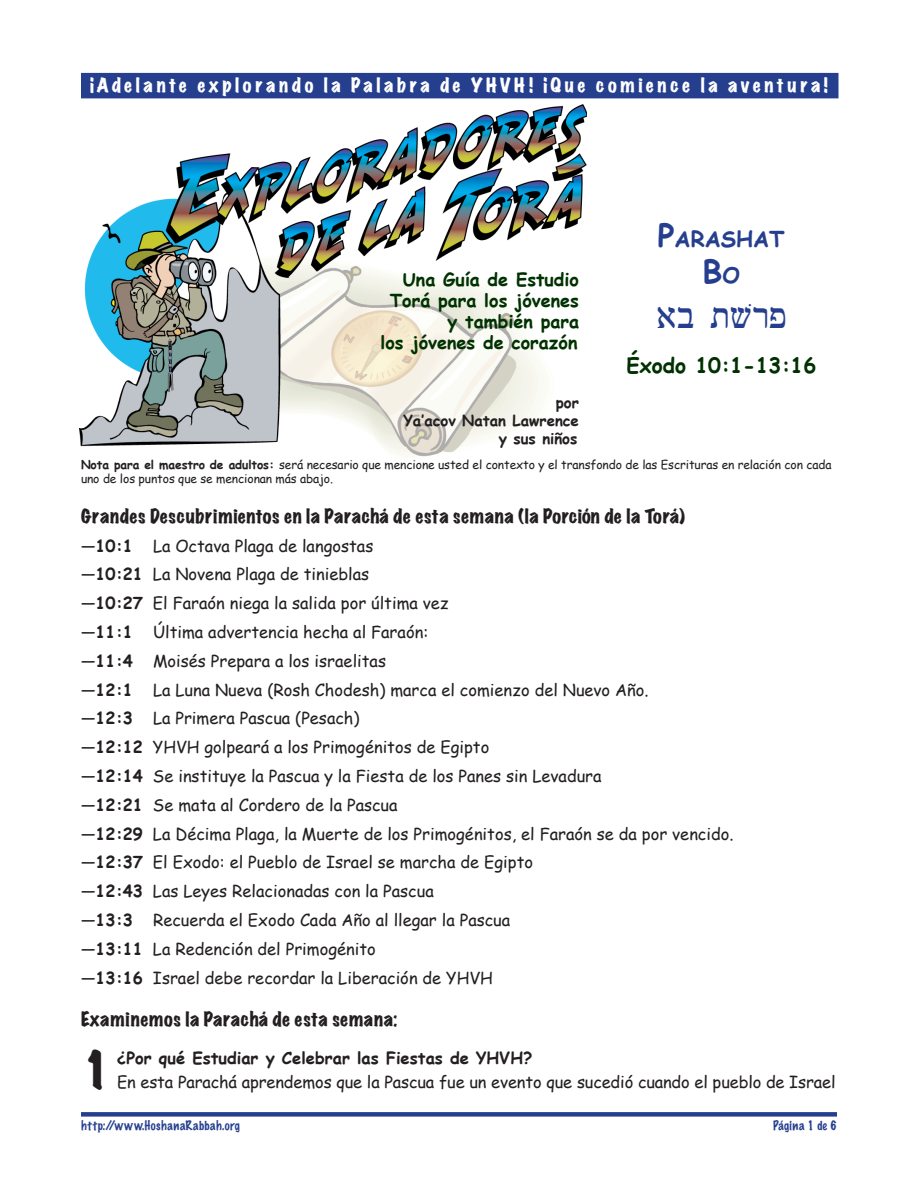
<style>
.page{position:relative;width:918px;height:1188px;background:#fff}
.page>*{position:absolute;margin:0;border:0;box-sizing:border-box;transform-origin:0 0}
.TE___hanging_indent{font:expanded 46.5px "Marker Felt";color:#231f20}
.TE_Parasha_Hebrew{font:45px "Sefer";color:#253f8e}
.TE_Parashah_Title{font:700 31.5px "Comic Sans MS";color:#253f8e}
.TE_Parashah_Title-2{font:700 22.05px "Comic Sans MS";color:#253f8e}
.TE_Parashah_Scriptu{font:700 21px "Comic Sans MS";color:#003100}
.TE_Section_Heads_le{font:expanded 18px "Marker Felt";letter-spacing:.035em;color:#231f20}
.TE_Una_Guia_de_Estu{font:700 18px/21px "Comic Sans MS";color:#003100;text-align:right}
.TE_Onward___Upward{font:expanded 18px "Marker Felt";letter-spacing:.195em;color:#fff}
.TE_Great_Discoverie{font:16.5px "Comic Sans MS";color:#231f20}
.TE_indent_left_2p{font:16.5px "Comic Sans MS";letter-spacing:-.01em;color:#231f20}
.TE___hanging_indent-2{font:700 16.5px "Comic Sans MS";color:#231f20}
.TE_por_Ya_acov_Nata{font:700 15px/18px "Comic Sans MS";color:#231f20;text-align:right}
.TE_SP_Note_at_begin{font:12px/14.2px "Comic Sans MS";letter-spacing:-.01em;color:#231f20}
.TE_Master_Page_Foot{font:100 12px "Marker Felt";letter-spacing:.045em;color:#253f8e}
.TE_Master_Page_Foot-2{font:100 12px "Marker Felt";letter-spacing:.015em;color:#253f8e}
.s1{font-size:31.5px}
.s2{font-size:22.05px}
.s3{font-weight:700}
</style>
<div class="page">
<img style="left:80px;top:104px;width:506px;height:353px">
<div style="left:81px;top:1112px;width:756px;height:5px;background:#253f8e"></div>
<div style="left:81px;top:73px;width:757px;height:25px;background:#253f8e"></div>
<p class="TE_Onward___Upward" style="left:90px;top:72px;width:739px">¡Adelante explorando la Palabra de YHVH! ¡Que comience la aventura!</p>
<p class="TE_Una_Guia_de_Estu" style="left:381px;top:269px;width:200px">Una Guía de Estudio<br>Torá para los jóvenes y también para<br>los jóvenes de corazón</p>
<p class="TE_Parashah_Title-2" style="left:658px;top:223px;width:128px"><span class="s1">P</span>ARASHAT</p>
<p class="TE_Parashah_Title" style="left:703px;top:249px;width:39px">B<span class="s2">O</span></p>
<p class="TE_Parasha_Hebrew" style="left:656px;top:292px;width:132px">Tc ,ARP</p>
<p class="TE_Parashah_Scriptu" style="left:626px;top:350px;width:191px">Éxodo 10:1-13:16</p>
<p class="TE_por_Ya_acov_Nata" style="left:403px;top:393px;width:177px">por<br>Ya’acov Natan Lawrence y sus niños</p>
<p class="TE_SP_Note_at_begin" style="left:81px;top:457px;width:752px"><span class="s3">Nota para el maestro de adultos:</span> será necesario que mencione usted el contexto y el transfondo de las Escrituras en relación con cada uno de los puntos que se mencionan más abajo.</p>
<p class="TE_Section_Heads_le" style="left:81px;top:503px;width:606px">Grandes Descubrimientos en la Parachá de esta semana (la Porción de la Torá)</p>
<p class="TE_Great_Discoverie" style="left:81px;top:534px;width:294px">—<span class="s3">10:1</span> La Octava Plaga de langostas</p>
<p class="TE_Great_Discoverie" style="left:81px;top:562px;width:290px">—<span class="s3">10:21</span> La Novena Plaga de tinieblas</p>
<p class="TE_Great_Discoverie" style="left:81px;top:591px;width:369px">—<span class="s3">10:27</span> El Faraón niega la salida por última vez</p>
<p class="TE_Great_Discoverie" style="left:81px;top:620px;width:349px">—<span class="s3">11:1</span> Última advertencia hecha al Faraón:</p>
<p class="TE_Great_Discoverie" style="left:81px;top:649px;width:307px">—<span class="s3">11:4</span> Moisés Prepara a los israelitas</p>
<p class="TE_Great_Discoverie" style="left:81px;top:678px;width:569px">—<span class="s3">12:1</span> La Luna Nueva (Rosh Chodesh) marca el comienzo del Nuevo Año.</p>
<p class="TE_Great_Discoverie" style="left:81px;top:706px;width:280px">—<span class="s3">12:3</span> La Primera Pascua (Pesach)</p>
<p class="TE_Great_Discoverie" style="left:81px;top:735px;width:410px">—<span class="s3">12:12</span> YHVH golpeará a los Primogénitos de Egipto</p>
<p class="TE_Great_Discoverie" style="left:81px;top:764px;width:522px">—<span class="s3">12:14</span> Se instituye la Pascua y la Fiesta de los Panes sin Levadura</p>
<p class="TE_Great_Discoverie" style="left:81px;top:793px;width:318px">—<span class="s3">12:21</span> Se mata al Cordero de la Pascua</p>
<p class="TE_Great_Discoverie" style="left:81px;top:822px;width:654px">—<span class="s3">12:29</span> La Décima Plaga, la Muerte de los Primogénitos, el Faraón se da por vencido.</p>
<p class="TE_Great_Discoverie" style="left:81px;top:850px;width:454px">—<span class="s3">12:37</span> El Exodo: el Pueblo de Israel se marcha de Egipto</p>
<p class="TE_Great_Discoverie" style="left:81px;top:879px;width:354px">—<span class="s3">12:43</span> Las Leyes Relacionadas con la Pascua</p>
<p class="TE_Great_Discoverie" style="left:81px;top:908px;width:431px">—<span class="s3">13:3</span> Recuerda el Exodo Cada Año al llegar la Pascua</p>
<p class="TE_Great_Discoverie" style="left:81px;top:937px;width:296px">—<span class="s3">13:11</span> La Redención del Primogénito</p>
<p class="TE_Great_Discoverie" style="left:81px;top:966px;width:413px">—<span class="s3">13:16</span> Israel debe recordar la Liberación de YHVH</p>
<p class="TE_Section_Heads_le" style="left:81px;top:1006px;width:318px">Examinemos la Parachá de esta semana:</p>
<p class="TE___hanging_indent" style="left:81px;top:1036px;width:32px">1</p>
<p class="TE___hanging_indent-2" style="left:117px;top:1046px;width:417px">¿Por qué Estudiar y Celebrar las Fiestas de YHVH?</p>
<p class="TE_indent_left_2p" style="left:117px;top:1070px;width:720px">En esta Parachá aprendemos que la Pascua fue un evento que sucedió cuando el pueblo de Israel</p>
<p class="TE_Master_Page_Foot" style="left:81px;top:1117px;width:161px">http://www.HoshanaRabbah.org</p>
<p class="TE_Master_Page_Foot-2" style="left:773px;top:1117px;width:65px">Página 1 de 6</p>
</div>
